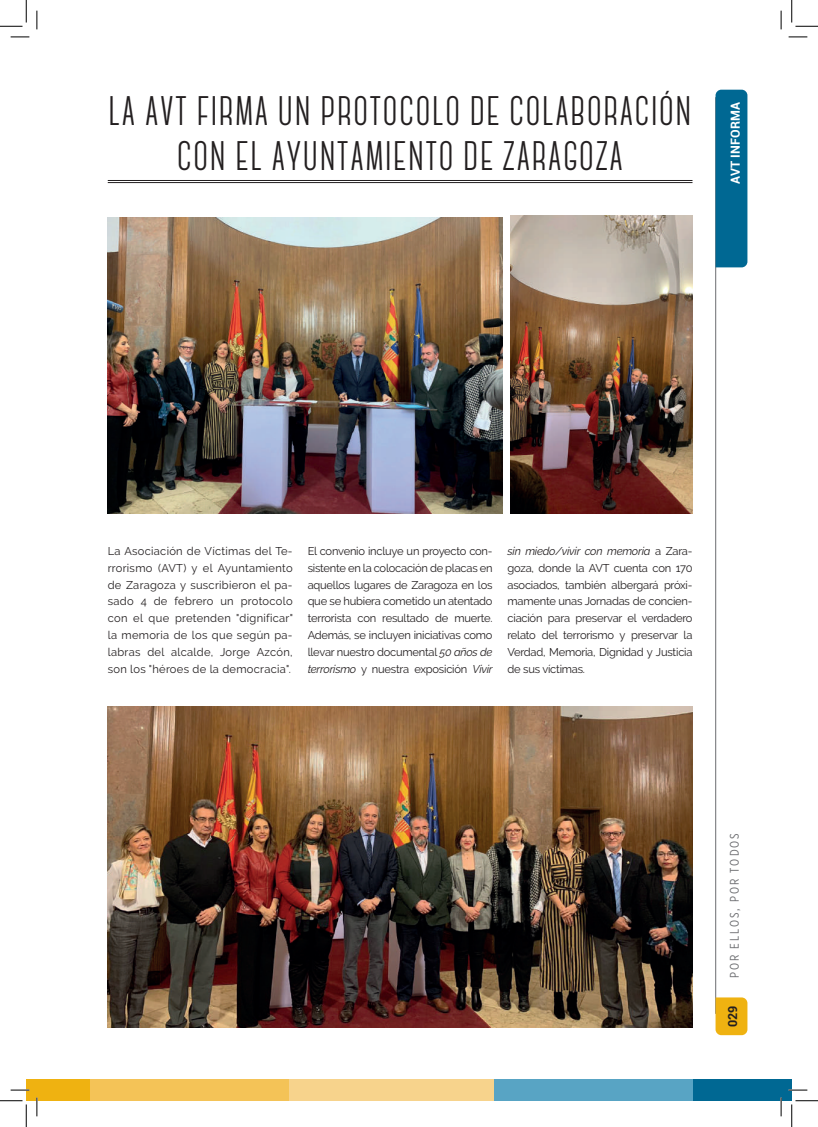
<style>
.page{position:relative;width:818px;height:1127px;background:#fff}
.page>*{position:absolute;margin:0;border:0;box-sizing:border-box;transform-origin:0 0}
.t1{font:700 41.25px/45px "Canter";letter-spacing:.04em;color:#231f20;text-align:center}
.t2{font:12.5px "Gotham X Narrow";letter-spacing:.16em;color:#6c6d70}
.t3{font:700 12.5px "Roboto";color:#fff}
.t4{font:700 12.5px "Roboto";color:#231f20}
.t5{font:11.25px/16.9px "Raleway";letter-spacing:-.02em;color:#231f20;text-align:justify}
.s1{font-style:italic}
</style>
<div class="page">
<hr style="left:108px;top:180px;width:584px;height:1px;background:#231f20">
<hr style="left:108px;top:182px;width:584px;height:1px;background:#231f20">
<img style="left:108px;top:217px;width:395px;height:297px">
<img style="left:511px;top:215px;width:181px;height:299px">
<img style="left:108px;top:706px;width:584px;height:321px">
<hr style="left:715px;top:97px;width:1px;height:916px;background:#6c6d70">
<svg style="left:715px;top:997px;width:32px;height:37px"></svg>
<div style="left:715px;top:90px;width:32px;height:177px;background:#006893"></div>
<div style="left:692px;top:1079px;width:100px;height:21px;background:#006893"></div>
<div style="left:37px;top:1079px;width:53px;height:21px;background:#efb211"></div>
<div style="left:494px;top:1079px;width:198px;height:21px;background:#58a4c4"></div>
<div style="left:288px;top:1079px;width:206px;height:21px;background:#f7d38c"></div>
<div style="left:90px;top:1079px;width:198px;height:21px;background:#f4c357"></div>
<div style="left:26px;top:1079px;width:11px;height:21px;background:#efb211"></div>
<svg style="left:11px;top:36px;width:18px;height:2px"></svg>
<svg style="left:788px;top:36px;width:19px;height:2px"></svg>
<svg style="left:11px;top:1089px;width:18px;height:1px"></svg>
<svg style="left:788px;top:1089px;width:19px;height:1px"></svg>
<svg style="left:36px;top:11px;width:2px;height:18px"></svg>
<svg style="left:36px;top:1097px;width:2px;height:18px"></svg>
<svg style="left:780px;top:11px;width:2px;height:18px"></svg>
<svg style="left:780px;top:1097px;width:2px;height:18px"></svg>
<svg style="left:0;top:0;width:27px;height:27px"></svg>
<svg style="left:0;top:1100px;width:27px;height:26px"></svg>
<svg style="left:791px;top:0;width:27px;height:27px"></svg>
<svg style="left:791px;top:1100px;width:27px;height:26px"></svg>
<h1 class="t1" style="left:109px;top:88px;width:584px">LA AVT FIRMA UN PROTOCOLO DE COLABORACIÓN<br>CON EL AYUNTAMIENTO DE ZARAGOZA</h1>
<p class="t3" style="left:726px;top:184px;width:82px;rotate:-90deg">AVT INFORMA</p>
<p class="t5" style="left:108px;top:542px;width:187px">La Asociación de Víctimas del Te&shy;rrorismo (AVT) y el Ayuntamiento de Zaragoza y suscribieron el pa&shy;sado 4 de febrero un protocolo con el que pretenden "dignificar" la memoria de los que según pa&shy;labras del alcalde, Jorge Azcón, son los "héroes de la democracia".</p>
<p class="t5" style="left:308px;top:542px;width:187px">El convenio incluye un proyecto con&shy;sistente en la colocación de placas en aquellos lugares de Zaragoza en los que se hubiera cometido un atentado terrorista con resultado de muerte.<br>Además, se incluyen iniciativas como llevar nuestro documental <span class="s1">50 años de terrorismo</span> y nuestra exposición <span class="s1">Vivir</span></p>
<p class="t5" style="left:508px;top:542px;width:186px"><span class="s1">sin miedo/vivir con memoria</span> a Zara&shy;goza, donde la AVT cuenta con 170 asociados, también albergará próxi&shy;mamente unas Jornadas de concien&shy;ciación para preservar el verdadero relato del terrorismo y preservar la Verdad, Memoria, Dignidad y Justicia de sus víctimas.</p>
<p class="t2" style="left:727px;top:978px;width:147px;rotate:-90deg">POR ELLOS, POR TODOS</p>
<p class="t4" style="left:724px;top:1026px;width:23px;rotate:-90deg">029</p>
</div>
